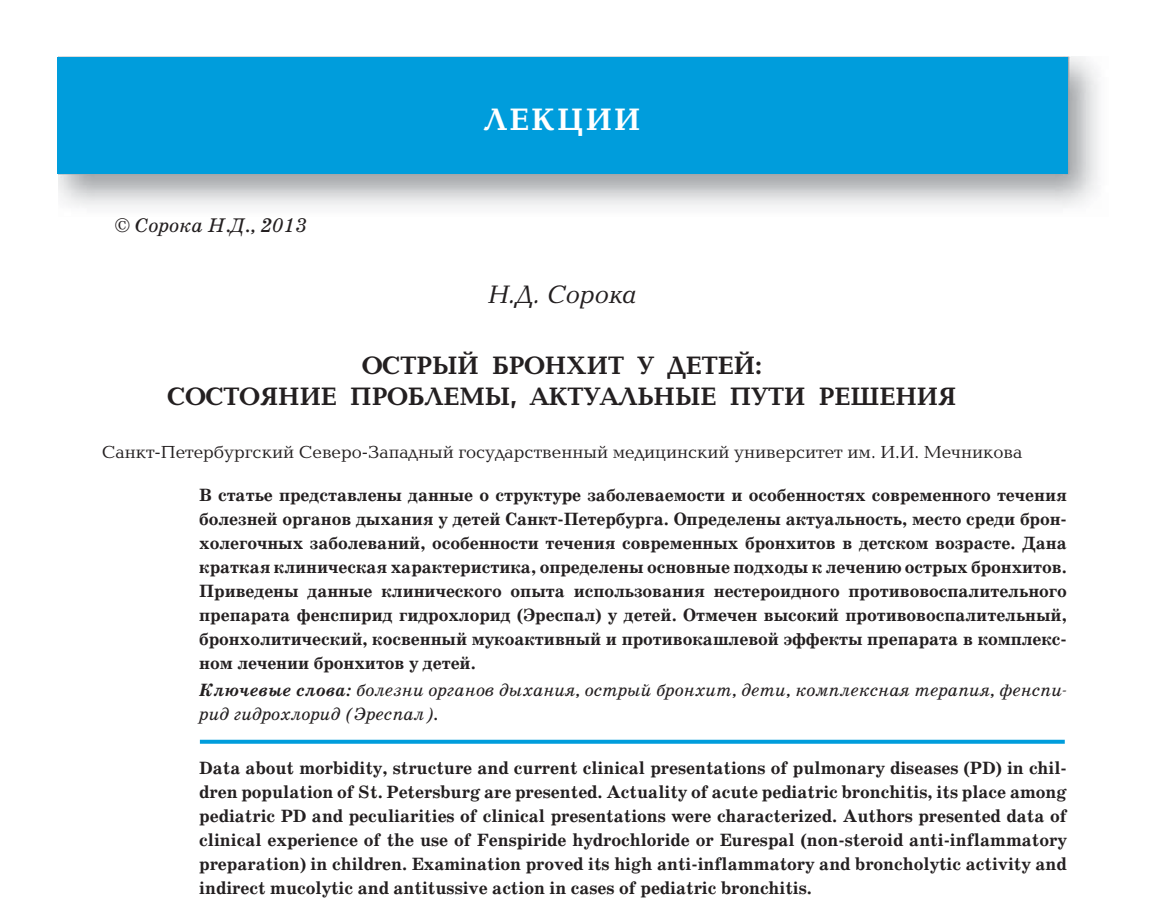
<style>
.page{position:relative;width:1151px;height:908px;background:#fff}
.page>*{position:absolute;margin:0;border:0;box-sizing:border-box;transform-origin:0 0}
.t1{font:700 32px "Baltica C";letter-spacing:.075em;color:#fff}
.t2{font:700 26px/31.2px "Baltica C";color:#231f20;text-align:center}
.t3{font:italic 26px "Baltica C";color:#231f20}
.t4{font:italic 20px "School Book C";color:#231f20}
.t5{font:700 18px/24px "School Book C";letter-spacing:-.005em;color:#231f20;text-align:justify}
.t6{font:italic 18px/24px "School Book C";letter-spacing:-.005em;color:#231f20}
.t7{font:18px "Baltica C";color:#231f20}
.s1{font-weight:700}
</style>
<div class="page">
<div style="left:58px;top:57px;width:1010px;height:117px;background:#009ddc"></div>
<svg style="left:200px;top:739px;width:865px;height:4px;background:#2fafe2"></svg>
<p class="t4" style="left:115px;top:217px;width:194px">© Сорока Н.Д., 2013</p>
<h1 class="t1" style="left:484px;top:107px;width:158px">ЛЕКЦИИ</h1>
<h2 class="t3" style="left:488px;top:284px;width:150px">Н.Д. Сорока</h2>
<h2 class="t2" style="left:168px;top:352px;width:790px">ОСТРЫЙ БРОНХИТ У ДЕТЕЙ:<br>СОСТОЯНИЕ ПРОБЛЕМЫ, АКТУАЛЬНЫЕ ПУТИ РЕШЕНИЯ</h2>
<p class="t7" style="left:102px;top:445px;width:922px">Санкт-Петербургский Северо-Западный государственный медицинский университет им. И.И. Мечникова</p>
<p class="t5" style="left:199px;top:484px;width:869px">В статье представлены данные о структуре заболеваемости и особенностях современного течения болезней органов дыхания у детей Санкт-Петербурга. Определены актуальность, место среди брон&shy;холегочных заболеваний, особенности течения современных бронхитов в детском возрасте. Дана краткая клиническая характеристика, определены основные подходы к лечению острых бронхитов.<br>Приведены данные клинического опыта использования нестероидного противовоспалительного препарата фенспирид гидрохлорид (Эреспал) у детей. Отмечен высокий противовоспалительный, бронхолитический, косвенный мукоактивный и противокашлевой эффекты препарата в комплекс&shy;ном лечении бронхитов у детей.</p>
<p class="t6" style="left:199px;top:679px;width:869px"><span class="s1">Ключевые слова:</span> болезни органов дыхания, острый бронхит, дети, комплексная терапия, фенспи&shy;рид гидрохлорид (Эреспал).</p>
<p class="t5" style="left:199px;top:756px;width:869px">Data about morbidity, structure and current clinical presentations of pulmonary diseases (PD) in chil&shy;dren population of St. Petersburg are presented. Actuality of acute pediatric bronchitis, its place among pediatric PD and peculiarities of clinical presentations were characterized. Authors presented data of clinical experience of the use of Fenspiride hydrochloride or Eurespal (non-steroid anti-inflammatory preparation) in children. Examination proved its high anti-inflammatory and broncholytic activity and indirect mucolytic and antitussive action in cases of pediatric bronchitis.</p>
</div>
